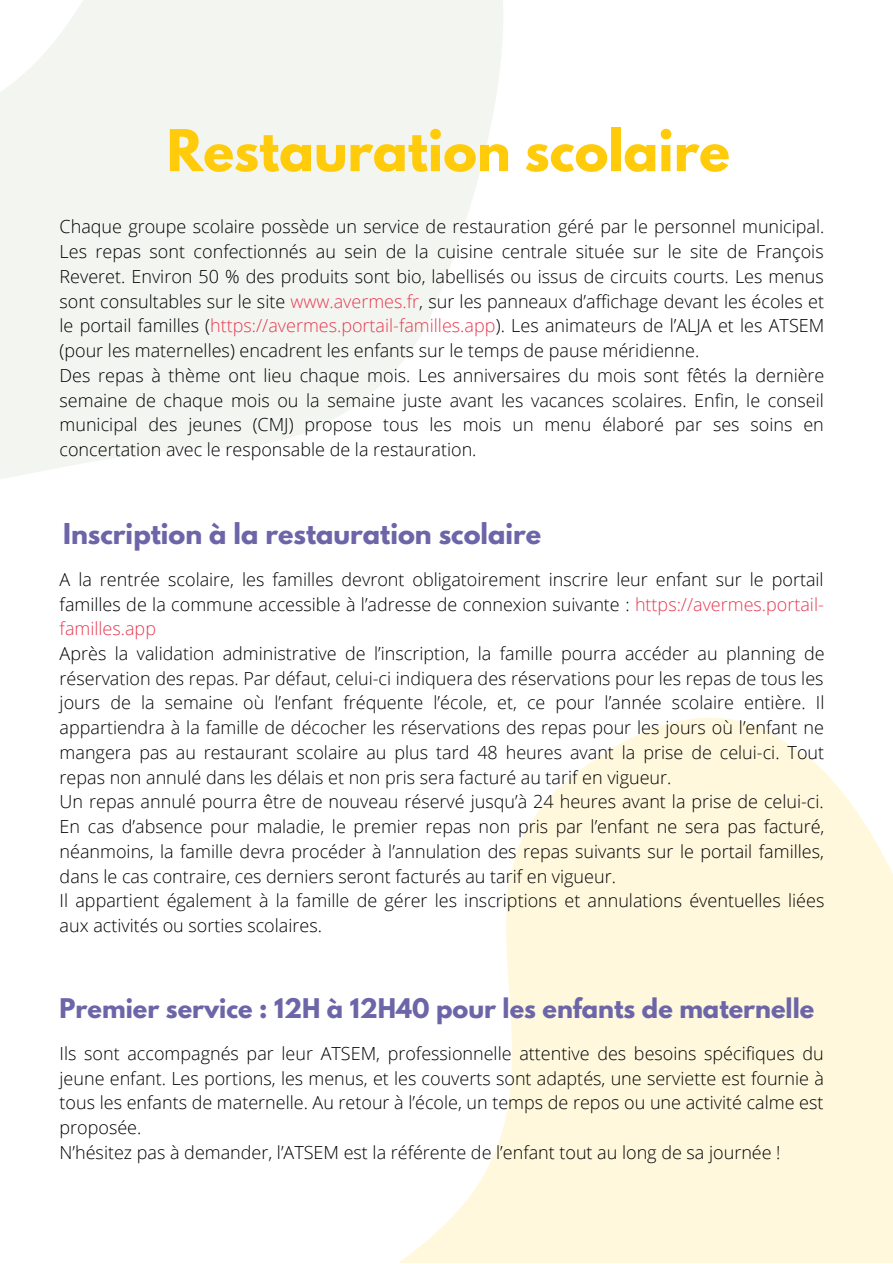
<style>
.page{position:relative;width:893px;height:1264px;background:#fff}
.page>*{position:absolute;margin:0;border:0;box-sizing:border-box;transform-origin:0 0}
.t1{font:700 51px "League Spartan";color:#ffcb0b}
.t2{font:700 25.5px "League Spartan";color:#6c65a8}
.t3{font:700 24px "League Spartan";color:#6c65a8}
.t4{font:300 18px/24.8px "Open Sans";color:#000;text-align:justify}
.s1{color:#e63952}
</style>
<div class="page">
<svg style="left:0;top:0;width:503px;height:479px;fill:#f3f6f0"></svg>
<svg style="left:400px;top:717px;width:492px;height:545px;fill:#fff8dd"></svg>
<p class="t1" style="left:167px;top:125px;width:564px">Restauration scolaire</p>
<p class="t4" style="left:60px;top:214px;width:766px">Chaque groupe scolaire possède un service de restauration géré par le personnel municipal.<br>Les repas sont confectionnés au sein de la cuisine centrale située sur le site de François Reveret. Environ 50 % des produits sont bio, labellisés ou issus de circuits courts. Les menus sont consultables sur le site <span class="s1">www.avermes.fr</span>, sur les panneaux d’affichage devant les écoles et le portail familles (<span class="s1">https://avermes.portail-familles.app</span>). Les animateurs de l’ALJA et les ATSEM (pour les maternelles) encadrent les enfants sur le temps de pause méridienne.</p>
<p class="t4" style="left:60px;top:362px;width:766px">Des repas à thème ont lieu chaque mois. Les anniversaires du mois sont fêtés la dernière semaine de chaque mois ou la semaine juste avant les vacances scolaires. Enfin, le conseil municipal des jeunes (CMJ) propose tous les mois un menu élaboré par ses soins en concertation avec le responsable de la restauration.</p>
<p class="t2" style="left:63px;top:520px;width:479px">Inscription à la restauration scolaire</p>
<p class="t4" style="left:60px;top:566px;width:765px">A la rentrée scolaire, les familles devront obligatoirement inscrire leur enfant sur le portail familles de la commune accessible à l’adresse de connexion suivante : <span class="s1">https://avermes.portail&shy;familles.app</span></p>
<p class="t4" style="left:60px;top:640px;width:766px">Après la validation administrative de l’inscription, la famille pourra accéder au planning de réservation des repas. Par défaut, celui-ci indiquera des réservations pour les repas de tous les jours de la semaine où l’enfant fréquente l’école, et, ce pour l’année scolaire entière. Il appartiendra à la famille de décocher les réservations des repas pour les jours où l’enfant ne mangera pas au restaurant scolaire au plus tard 48 heures avant la prise de celui-ci. Tout repas non annulé dans les délais et non pris sera facturé au tarif en vigueur.</p>
<p class="t4" style="left:60px;top:789px;width:766px">Un repas annulé pourra être de nouveau réservé jusqu’à 24 heures avant la prise de celui-ci.<br>En cas d’absence pour maladie, le premier repas non pris par l’enfant ne sera pas facturé, néanmoins, la famille devra procéder à l’annulation des repas suivants sur le portail familles, dans le cas contraire, ces derniers seront facturés au tarif en vigueur.</p>
<p class="t4" style="left:60px;top:888px;width:766px">Il appartient également à la famille de gérer les inscriptions et annulations éventuelles liées aux activités ou sorties scolaires.</p>
<p class="t3" style="left:60px;top:996px;width:756px">Premier service : 12H à 12H40 pour les enfants de maternelle</p>
<p class="t4" style="left:60px;top:1040px;width:765px">Ils sont accompagnés par leur ATSEM, professionnelle attentive des besoins spécifiques du jeune enfant. Les portions, les menus, et les couverts sont adaptés, une serviette est fournie à tous les enfants de maternelle. Au retour à l’école, un temps de repos ou une activité calme est proposée.</p>
<p class="t4" style="left:60px;top:1139px;width:722px">N’hésitez pas à demander, l’ATSEM est la référente de l’enfant tout au long de sa journée !</p>
</div>
